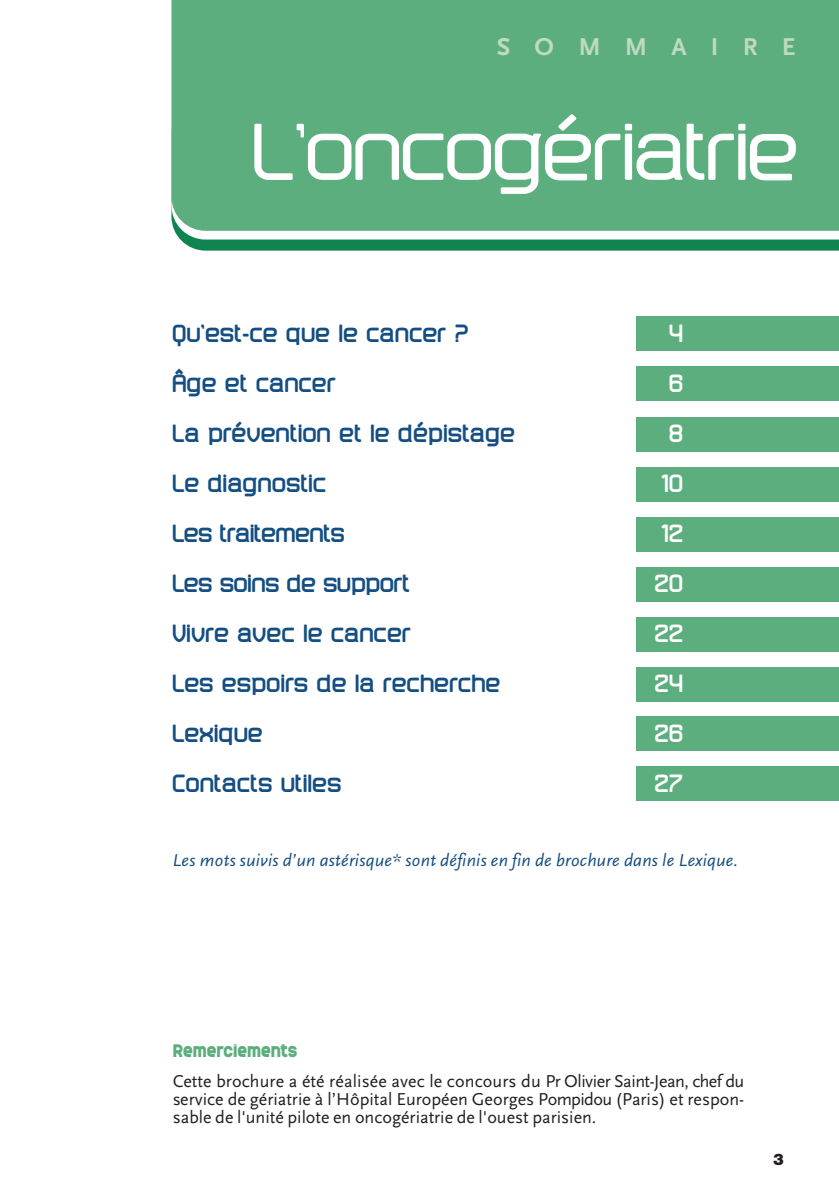
<style>
.page{position:relative;width:839px;height:1192px;background:#fff}
.page>*{position:absolute;margin:0;border:0;box-sizing:border-box;transform-origin:0 0}
.t1{font:90px "Distilla";color:#fff;scale:1.1 1}
.t2{font:700 28px "Distilla";letter-spacing:.02em;color:#144e82}
.t3{font:700 28px "Distilla";color:#144e82}
.t4{font:700 28px "Distilla";letter-spacing:.02em;color:#fff}
.t5{font:700 25.6px "AD Scala Sans";letter-spacing:.95em;color:#bed9c4}
.t6{font:18px/18px "AD Scala Sans Romein";color:#231f20;text-align:justify}
.t7{font:italic 18px "AD Scala Sans";letter-spacing:.015em;color:#144e82}
.t8{font:900 17px "Monark";color:#5dae7e;scale:.92 1}
.t9{font:900 16px "Helvetica Neue";color:#231f20}
</style>
<div class="page">
<div style="left:636px;top:316px;width:203px;height:35px;background:#5dae7e"></div>
<div style="left:636px;top:367px;width:203px;height:34px;background:#5dae7e"></div>
<div style="left:636px;top:517px;width:203px;height:35px;background:#5dae7e"></div>
<div style="left:636px;top:417px;width:203px;height:34px;background:#5dae7e"></div>
<div style="left:636px;top:467px;width:203px;height:34px;background:#5dae7e"></div>
<div style="left:636px;top:568px;width:203px;height:34px;background:#5dae7e"></div>
<div style="left:636px;top:618px;width:203px;height:34px;background:#5dae7e"></div>
<div style="left:636px;top:667px;width:203px;height:34px;background:#5dae7e"></div>
<div style="left:636px;top:716px;width:203px;height:35px;background:#5dae7e"></div>
<div style="left:636px;top:767px;width:203px;height:34px;background:#5dae7e"></div>
<svg style="left:181px;top:240px;width:658px;height:11px;background:#198958"></svg>
<svg style="left:174px;top:231px;width:665px;height:9px"></svg>
<div style="left:171px;top:0;width:668px;height:231px;background:#5dae7e"></div>
<h3 class="t5" style="left:497px;top:37px;width:300px">SOMMAIRE</h3>
<h1 class="t1" style="left:252px;top:124px;width:497px">L’oncogériatrie</h1>
<h2 class="t2" style="left:172px;top:324px;width:298px">Qu'est-ce que le cancer ?</h2>
<h2 class="t4" style="left:669px;top:324px;width:15px">4</h2>
<h2 class="t2" style="left:172px;top:374px;width:165px">Âge et cancer</h2>
<h2 class="t4" style="left:669px;top:374px;width:15px">6</h2>
<h2 class="t2" style="left:172px;top:424px;width:344px">La prévention et le dépistage</h2>
<h2 class="t4" style="left:669px;top:424px;width:15px">8</h2>
<h2 class="t2" style="left:172px;top:474px;width:155px">Le diagnostic</h2>
<h2 class="t4" style="left:661px;top:474px;width:23px">10</h2>
<h2 class="t3" style="left:172px;top:525px;width:174px">Les traitements</h2>
<h2 class="t4" style="left:661px;top:525px;width:23px">12</h2>
<h2 class="t3" style="left:172px;top:575px;width:239px">Les soins de support</h2>
<h2 class="t4" style="left:655px;top:575px;width:30px">20</h2>
<h2 class="t2" style="left:172px;top:625px;width:240px">Vivre avec le cancer</h2>
<h2 class="t4" style="left:654px;top:625px;width:30px">22</h2>
<h2 class="t2" style="left:172px;top:675px;width:329px">Les espoirs de la recherche</h2>
<h2 class="t4" style="left:655px;top:675px;width:30px">24</h2>
<h2 class="t2" style="left:172px;top:725px;width:92px">Lexique</h2>
<h2 class="t4" style="left:654px;top:725px;width:30px">26</h2>
<h2 class="t2" style="left:172px;top:775px;width:170px">Contacts utiles</h2>
<h2 class="t4" style="left:655px;top:775px;width:30px">27</h2>
<p class="t7" style="left:172px;top:852px;width:567px">Les mots suivis d’un astérisque* sont définis en fin de brochure dans le Lexique.</p>
<p class="t8" style="left:173px;top:1045px;width:137px">Remerciements</p>
<p class="t6" style="left:173px;top:1073px;width:573px">Cette brochure a été réalisée avec le concours du Pr Olivier Saint-Jean, chef du service de gériatrie à l’Hôpital Européen Georges Pompidou (Paris) et respon&shy;sable de l'unité pilote en oncogériatrie de l'ouest parisien.</p>
<p class="t9" style="left:773px;top:1150px;width:12px">3</p>
</div>
